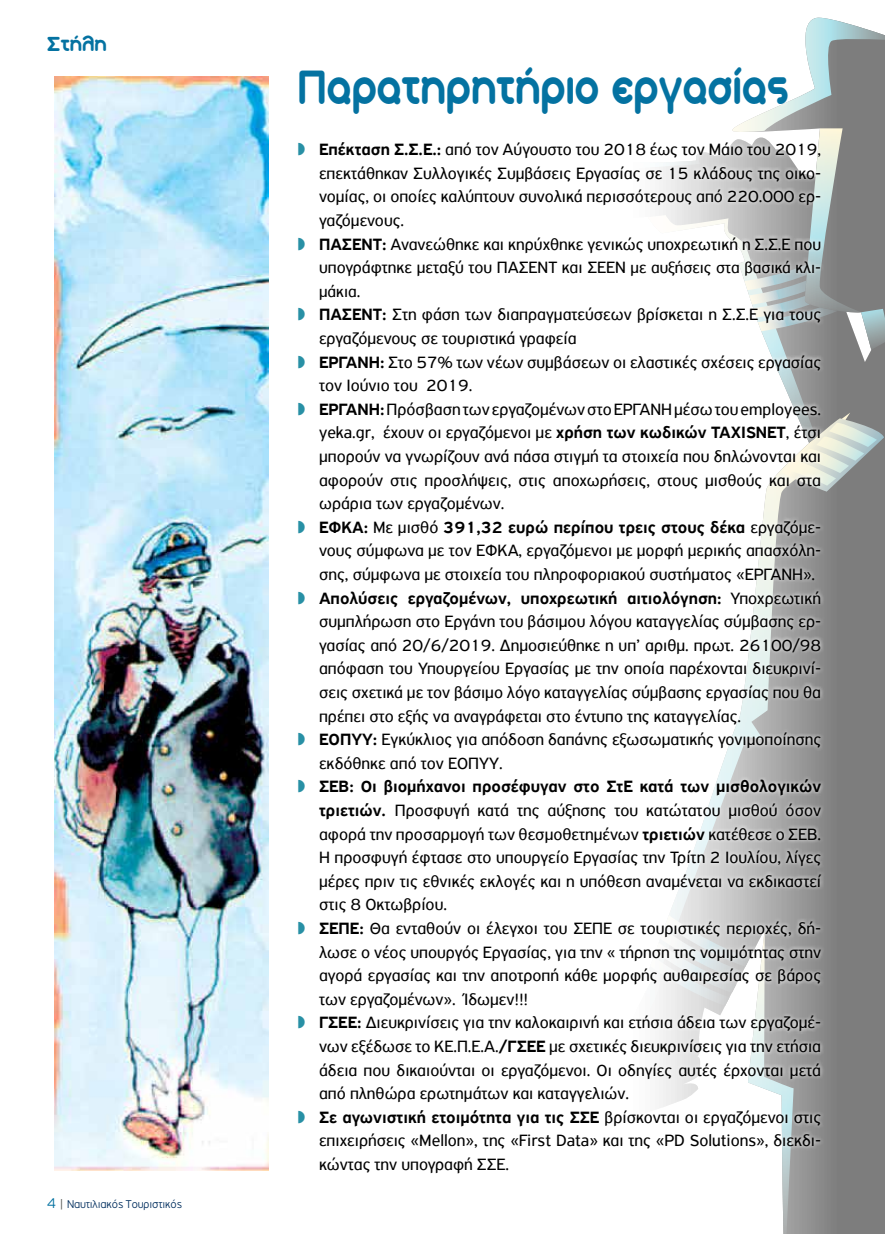
<style>
.page{position:relative;width:885px;height:1234px;background:#fff}
.page>*{position:absolute;margin:0;border:0;box-sizing:border-box;transform-origin:0 0}
.t1{font:52.2px "Aka Acid GR Soft Ice Cream";letter-spacing:.01em;color:#0472a1;scale:.83 1}
.t2{font:22.05px "Aka Acid GR Soft Ice Cream";letter-spacing:.01em;color:#0472a1;scale:.95 1}
.t3{font:17.25px/23.5px "PF Highway Sans Pro";color:#000}
.t4{font:16.8px "PF Highway Sans Pro";color:#000}
.t5{font:300 12px "PF Highway Gothic";letter-spacing:-.01em;color:#002e5e}
.s1{font-size:15px;color:#0472a1}
.s2{color:#525451}
.s3{font-weight:500}
.s4{font-size:16.8px}
.s5{font-size:17.25px}
</style>
<div class="page">
<img style="left:55px;top:77px;width:213px;height:1092px">
<svg style="left:793px;top:17px;width:91px;height:1216px;fill:#7d7d7d"></svg>
<svg style="left:825px;top:491px;width:25px;height:625px"></svg>
<svg style="left:793px;top:18px;width:91px;height:473px"></svg>
<svg style="left:782px;top:1177px;width:11px;height:56px"></svg>
<svg style="left:659px;top:63px;width:166px;height:1114px"></svg>
<p class="t2" style="left:47px;top:32px;width:64px">Στήλη</p>
<p class="t5" style="left:47px;top:1197px;width:137px"><span class="s1">4</span> <span class="s2">|</span> Ναυτιλιακός Τουριστικός</p>
<h1 class="t1" style="left:298px;top:61px;width:592px">Παρατηρητήριο εργασίας</h1>
<p class="t3" style="left:319px;top:138px;width:503px"><span class="s3">Επέκταση Σ.Σ.Ε.:</span> από τον Αύγουστο του 2018 έως τον Μάιο του 2019, επεκτάθηκαν Συλλογικές Συμβάσεις Εργασίας σε 15 κλάδους της οικο&shy;νομίας, οι οποίες καλύπτουν συνολικά περισσότερους από 220.000 ερ&shy;γαζόμενους.<br><span class="s3">ΠΑΣΕΝΤ:</span> Ανανεώθηκε και κηρύχθηκε γενικώς υποχρεωτική η Σ.Σ.Ε που υπογράφτηκε μεταξύ του ΠΑΣΕΝΤ και ΣΕΕΝ <span class="s4">με αυξήσεις στα βασικά κλι-</span></p>
<p class="t4" style="left:319px;top:281px;width:43px">μάκια<span class="s5">.</span></p>
<p class="t3" style="left:319px;top:303px;width:503px"><span class="s3">ΠΑΣΕΝΤ:</span> Στη φάση των διαπραγματεύσεων βρίσκεται η Σ.Σ.Ε για τους εργαζόμενους σε τουριστικά γραφεία<br><span class="s3">ΕΡΓΑΝΗ:</span> Στο 57% των νέων συμβάσεων οι ελαστικές σχέσεις εργασίας τον Ιούνιο του 2019.<br><span class="s3">ΕΡΓΑΝΗ:</span> Πρόσβαση των εργαζομένων στο ΕΡΓΑΝΗ μέσω του employees. yeka.gr, έχουν οι εργαζόμενοι με <span class="s3">χρήση των κωδικών TAXISNET</span>, έτσι μπορούν να γνωρίζουν ανά πάσα στιγμή τα στοιχεία που δηλώνονται και αφορούν στις προσλήψεις, στις αποχωρήσεις, στους μισθούς και στα ωράρια των εργαζομένων.<br><span class="s3">ΕΦΚΑ:</span> Με μισθό <span class="s3">391,32 ευρώ περίπου τρεις στους δέκα</span> εργαζόμε&shy;νους σύμφωνα με τον ΕΦΚΑ, εργαζόμενοι με μορφή μερικής απασχόλη&shy;σης, σύμφωνα με στοιχεία του πληροφοριακού συστήματος «ΕΡΓΑΝΗ».<br><span class="s3">Απολύσεις εργαζομένων, υποχρεωτική αιτιολόγηση:</span> Υποχρεωτική συμπλήρωση στο Εργάνη του βάσιμου λόγου καταγγελίας σύμβασης ερ&shy;γασίας από 20/6/2019. Δημοσιεύθηκε η υπ’ αριθμ. πρωτ. 26100/98 απόφαση του Υπουργείου Εργασίας με την οποία παρέχονται διευκρινί&shy;σεις σχετικά με τον βάσιμο λόγο καταγγελίας σύμβασης εργασίας που θα πρέπει στο εξής να αναγράφεται στο έντυπο της καταγγελίας.<br><span class="s3">ΕΟΠΥΥ:</span> Εγκύκλιος για απόδοση δαπάνης εξωσωματικής γονιμοποίησης εκδόθηκε από τον ΕΟΠΥΥ.</p>
<p class="t3" style="left:319px;top:774px;width:503px"><span class="s3">ΣΕΒ: Οι βιομήχανοι προσέφυγαν στο ΣτΕ κατά των μισθολογικών τριετιών.</span> Προσφυγή κατά της αύξησης του κατώτατου μισθού όσον αφορά την προσαρμογή των θεσμοθετημένων <span class="s3">τριετιών</span> κατέθεσε ο ΣΕΒ.<br>Η προσφυγή έφτασε στο υπουργείο Εργασίας την Τρίτη 2 Ιουλίου, λίγες μέρες πριν τις εθνικές εκλογές και η υπόθεση αναμένεται να εκδικαστεί στις 8 Οκτωβρίου.<br><span class="s3">ΣΕΠΕ:</span> Θα ενταθούν οι έλεγχοι του ΣΕΠΕ σε τουριστικές περιοχές, δή&shy;λωσε ο νέος υπουργός Εργασίας, για την « τήρηση της νομιμότητας στην αγορά εργασίας και την αποτροπή κάθε μορφής αυθαιρεσίας σε βάρος των εργαζομένων». Ίδωμεν!!!<br><span class="s3">ΓΣΕΕ:</span> Διευκρινίσεις για την καλοκαιρινή και ετήσια άδεια των εργαζομέ&shy;νων εξέδωσε το ΚΕ.Π.Ε.Α.<span class="s3">/ΓΣΕΕ</span> με σχετικές διευκρινίσεις για την ετήσια άδεια που δικαιούνται οι εργαζόμενοι. Οι οδηγίες αυτές έρχονται μετά από πληθώρα ερωτημάτων και καταγγελιών.<br><span class="s3">Σε αγωνιστική ετοιμότητα για τις ΣΣΕ</span> βρίσκονται οι εργαζόμενοι στις επιχειρήσεις «Mellon», της «First Data» και της «PD Solutions», διεκδι&shy;κώντας την υπογραφή ΣΣΕ.</p>
</div>
